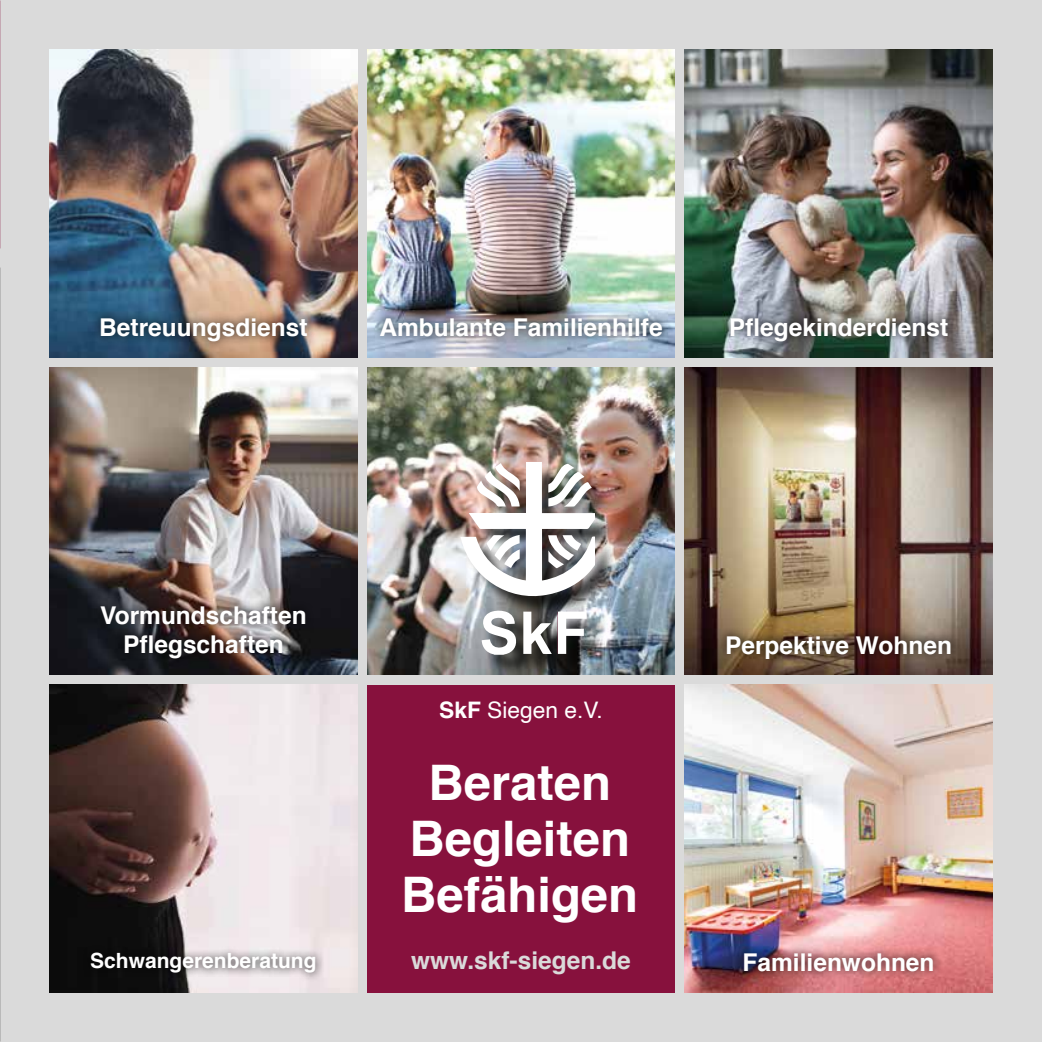
<style>
.page{position:relative;width:1042px;height:1042px;background:#dadada}
.page>*{position:absolute;margin:0;border:0;box-sizing:border-box;transform-origin:0 0}
.t1{font:700 49px/56px "Helvetica";color:#fff;text-align:center}
.t2{font:700 24.5px/29.4px "Helvetica";color:#fff;text-align:center}
.t3{font:700 24.5px "Helvetica";color:#dadada}
.t4{font:22.75px "Helvetica";color:#fff}
.t5{font:700 21px "Helvetica";color:#fff}
.s1{font-weight:700}
</style>
<div class="page">
<img style="left:50px;top:50px;width:307px;height:307px">
<img style="left:50px;top:367px;width:307px;height:308px">
<img style="left:50px;top:685px;width:307px;height:307px">
<img style="left:367px;top:50px;width:308px;height:307px">
<img style="left:367px;top:367px;width:308px;height:308px">
<div style="left:367px;top:685px;width:308px;height:307px;background:#87113d"></div>
<img style="left:685px;top:50px;width:307px;height:307px">
<img style="left:685px;top:367px;width:307px;height:308px">
<img style="left:685px;top:685px;width:307px;height:307px">
<div style="left:92px;top:309px;width:224px;height:40px;background:#000;opacity:.75"></div>
<div style="left:92px;top:597px;width:222px;height:70px;background:#000;opacity:.75"></div>
<div style="left:82px;top:944px;width:243px;height:37px;background:#000;opacity:.75"></div>
<div style="left:735px;top:944px;width:207px;height:36px;background:#000;opacity:.75"></div>
<div style="left:717px;top:626px;width:243px;height:41px;background:#000;opacity:.75"></div>
<div style="left:371px;top:309px;width:300px;height:36px;background:#000;opacity:.75"></div>
<div style="left:721px;top:309px;width:235px;height:40px;background:#000;opacity:.75"></div>
<div style="left:464px;top:465px;width:152px;height:211px;background:#000;opacity:.75"></div>
<svg style="left:482px;top:610px;width:35px;height:45px;background:#bbbcbd"></svg>
<svg style="left:523px;top:611px;width:63px;height:43px;background:#9d9d9d"></svg>
<img style="left:460px;top:462px;width:134px;height:140px">
<p class="t2" style="left:99px;top:313px;width:210px">Betreuungsdienst</p>
<p class="t2" style="left:379px;top:313px;width:285px">Ambulante Familienhilfe</p>
<p class="t2" style="left:729px;top:313px;width:221px">Pflegekinderdienst</p>
<p class="t2" style="left:100px;top:601px;width:208px">Vormundschaften<br>Pflegschaften</p>
<p class="t4" style="left:439px;top:692px;width:165px"><span class="s1">SkF</span> Siegen e.V.</p>
<h1 class="t1" style="left:401px;top:755px;width:238px">Beraten<br>Begleiten<br>Befähigen</h1>
<p class="t2" style="left:725px;top:630px;width:228px">Perpektive Wohnen</p>
<p class="t3" style="left:411px;top:940px;width:221px">www.skf-siegen.de</p>
<p class="t5" style="left:90px;top:944px;width:228px">Schwangerenberatung</p>
<p class="t2" style="left:742px;top:948px;width:193px">Familienwohnen</p>
</div>
